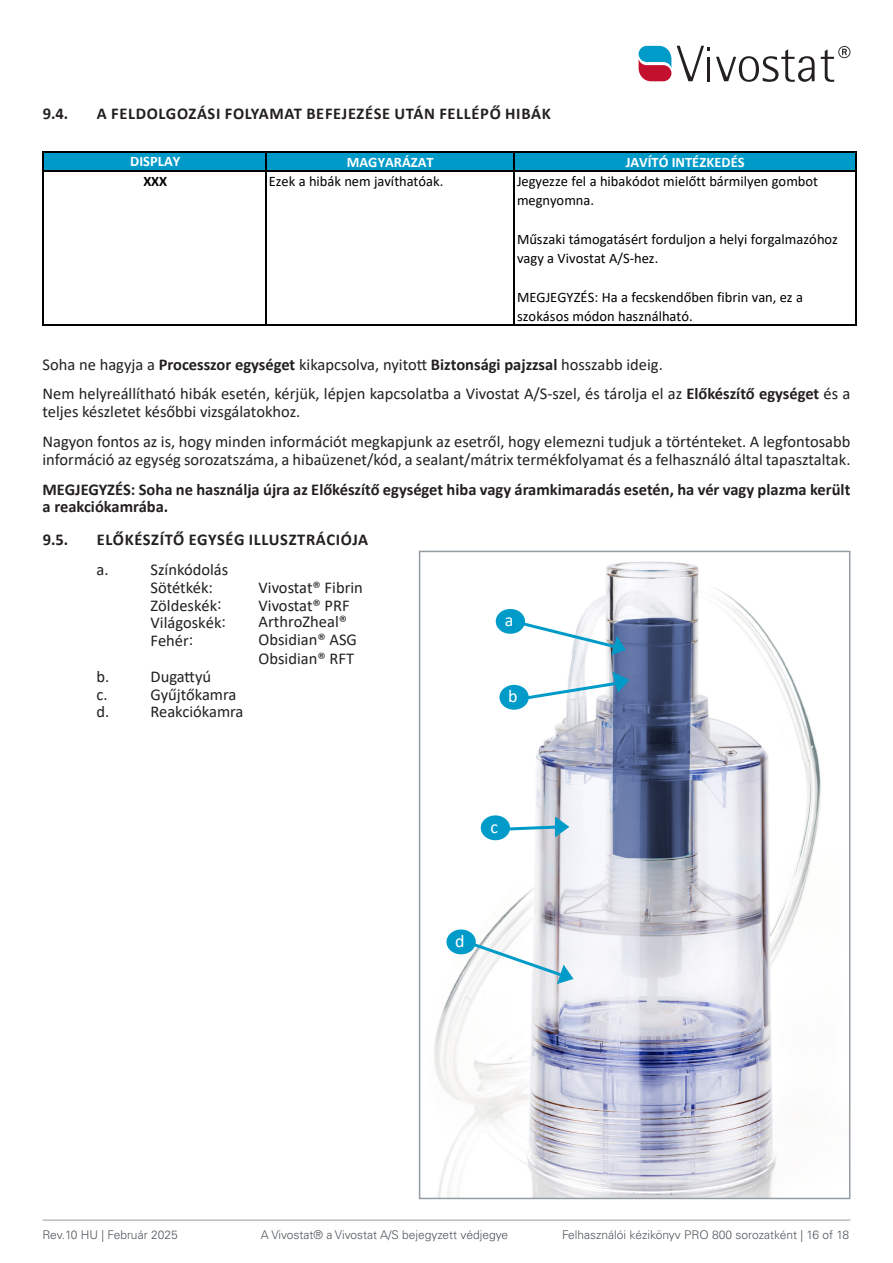
<style>
.page{position:relative;width:893px;height:1263px;background:#fff}
.page>*{position:absolute;margin:0;border:0;box-sizing:border-box;transform-origin:0 0}
.t1{font:18px "Calibri";color:#fff}
.Normal_wrd_1{font:16.5px/17.9px "Calibri";color:#231f20}
.List_Paragraph_wrd_1{font:16.5px "Calibri";color:#231f20}
.Normal_wrd_1-2{font:700 16.5px/17.9px "Calibri";color:#231f20}
.Normal_wrd_1-3{font:700 16.5px "Calibri";letter-spacing:.04em;color:#231f20}
.t2{font:14.55px/19.4px "Calibri";letter-spacing:-.005em;color:#000}
.t3{font:700 14.55px "Calibri";color:#fff}
.t4{font:700 14.55px "Calibri";color:#000}
.t5{font:300 12px "Univers LT Pro 45";color:#51575c}
.s1{font-weight:700}
</style>
<div class="page">
<img style="left:434px;top:561px;width:387px;height:635px">
<div style="left:419px;top:551px;width:431px;height:648px;border:2px solid #959ca1"></div>
<svg style="left:511px;top:618px;width:115px;height:38px"></svg>
<svg style="left:518px;top:671px;width:112px;height:31px"></svg>
<svg style="left:500px;top:815px;width:70px;height:23px"></svg>
<svg style="left:467px;top:939px;width:107px;height:46px"></svg>
<div style="left:448px;top:931px;width:27px;height:22px;background:#009bc8;border-radius:50%"></div>
<div style="left:446px;top:929px;width:30px;height:25px;border:2px solid #009bc8;border-radius:50%"></div>
<div style="left:482px;top:816px;width:27px;height:23px;background:#009bc8;border-radius:50%"></div>
<div style="left:481px;top:815px;width:29px;height:25px;border:2px solid #009bc8;border-radius:50%"></div>
<div style="left:501px;top:686px;width:27px;height:23px;background:#009bc8;border-radius:50%"></div>
<div style="left:499px;top:685px;width:30px;height:25px;border:2px solid #009bc8;border-radius:50%"></div>
<div style="left:497px;top:610px;width:27px;height:23px;background:#009bc8;border-radius:50%"></div>
<div style="left:496px;top:609px;width:29px;height:25px;border:2px solid #009bc8;border-radius:50%"></div>
<div style="left:44px;top:152px;width:812px;height:19px;background:#009ac8"></div>
<hr style="left:43px;top:151px;width:1px;height:175px;background:#000">
<hr style="left:265px;top:152px;width:1px;height:174px;background:#000">
<hr style="left:514px;top:152px;width:1px;height:174px;background:#000">
<hr style="left:855px;top:152px;width:1px;height:174px;background:#000">
<hr style="left:44px;top:151px;width:812px;height:1px;background:#000">
<hr style="left:44px;top:170px;width:812px;height:2px;background:#000">
<hr style="left:44px;top:324px;width:812px;height:2px;background:#000">
<svg style="left:639px;top:46px;width:32px;height:35px"></svg>
<svg style="left:821px;top:46px;width:29px;height:36px"></svg>
<svg style="left:716px;top:49px;width:98px;height:33px"></svg>
<svg style="left:677px;top:46px;width:33px;height:35px"></svg>
<hr style="left:43px;top:1220px;width:807px;height:1px;background:#959ca1">
<p class="t4" style="left:120px;top:94px;width:70px">FOLYTATÁS</p>
<p class="Normal_wrd_1-2" style="left:43px;top:104px;width:27px">9.4.</p>
<p class="Normal_wrd_1-3" style="left:97px;top:102px;width:455px">A FELDOLGOZÁSI FOLYAMAT BEFEJEZÉSE UTÁN FELLÉPŐ HIBÁK</p>
<p class="t3" style="left:130px;top:151px;width:52px">DISPLAY</p>
<p class="t3" style="left:347px;top:152px;width:88px">MAGYARÁZAT</p>
<p class="t3" style="left:626px;top:152px;width:121px">JAVÍTÓ INTÉZKEDÉS</p>
<p class="t4" style="left:143px;top:171px;width:25px">XXX</p>
<p class="t2" style="left:269px;top:171px;width:176px">Ezek a hibák nem javíthatóak.</p>
<p class="t2" style="left:517px;top:171px;width:302px">Jegyezze fel a hibakódot mielőtt bármilyen gombot megnyomna.</p>
<p class="t2" style="left:517px;top:229px;width:322px">Műszaki támogatásért forduljon a helyi forgalmazóhoz vagy a Vivostat A/S-hez.</p>
<p class="t2" style="left:517px;top:287px;width:287px">MEGJEGYZÉS: Ha a fecskendőben fibrin van, ez a szokásos módon használható.</p>
<p class="Normal_wrd_1" style="left:43px;top:355px;width:622px">Soha ne hagyja a <span class="s1">Processzor egységet</span> kikapcsolva, nyitott <span class="s1">Biztonsági pajzzsal</span> hosszabb ideig.</p>
<p class="Normal_wrd_1" style="left:43px;top:384px;width:809px">Nem helyreállítható hibák esetén, kérjük, lépjen kapcsolatba a Vivostat A/S-szel, és tárolja el az <span class="s1">Előkészítő egységet</span> és a teljes készletet későbbi vizsgálatokhoz.</p>
<p class="Normal_wrd_1" style="left:43px;top:432px;width:809px">Nagyon fontos az is, hogy minden információt megkapjunk az esetről, hogy elemezni tudjuk a történteket. A legfontosabb információ az egység sorozatszáma, a hibaüzenet/kód, a sealant/mátrix termékfolyamat és a felhasználó által tapasztaltak.</p>
<p class="Normal_wrd_1-2" style="left:43px;top:480px;width:809px">MEGJEGYZÉS: Soha ne használja újra az Előkészítő egységet hiba vagy áramkimaradás esetén, ha vér vagy plazma került a reakciókamrába.</p>
<p class="Normal_wrd_1-2" style="left:43px;top:531px;width:27px">9.5.</p>
<p class="Normal_wrd_1-3" style="left:97px;top:528px;width:273px">ELŐKÉSZÍTŐ EGYSÉG ILLUSZTRÁCIÓJA</p>
<p class="List_Paragraph_wrd_1" style="left:97px;top:558px;width:14px">a.</p>
<p class="List_Paragraph_wrd_1" style="left:151px;top:558px;width:79px">Színkódolás</p>
<p class="List_Paragraph_wrd_1" style="left:151px;top:576px;width:64px">Sötétkék:</p>
<p class="List_Paragraph_wrd_1" style="left:259px;top:576px;width:106px">Vivostat® Fibrin</p>
<p class="List_Paragraph_wrd_1" style="left:151px;top:594px;width:73px">Zöldeskék:</p>
<p class="List_Paragraph_wrd_1" style="left:259px;top:594px;width:93px">Vivostat® PRF</p>
<p class="List_Paragraph_wrd_1" style="left:151px;top:611px;width:77px">Világoskék:</p>
<p class="List_Paragraph_wrd_1" style="left:259px;top:610px;width:90px">ArthroZheal®</p>
<p class="List_Paragraph_wrd_1" style="left:151px;top:629px;width:44px">Fehér:</p>
<p class="List_Paragraph_wrd_1" style="left:259px;top:628px;width:100px">Obsidian® ASG</p>
<p class="List_Paragraph_wrd_1" style="left:259px;top:647px;width:97px">Obsidian® RFT</p>
<p class="List_Paragraph_wrd_1" style="left:97px;top:665px;width:14px">b.</p>
<p class="List_Paragraph_wrd_1" style="left:151px;top:665px;width:62px">Dugattyú</p>
<p class="List_Paragraph_wrd_1" style="left:97px;top:683px;width:13px">c.</p>
<p class="List_Paragraph_wrd_1" style="left:151px;top:683px;width:87px">Gyűjtőkamra</p>
<p class="List_Paragraph_wrd_1" style="left:97px;top:700px;width:14px">d.</p>
<p class="List_Paragraph_wrd_1" style="left:151px;top:700px;width:94px">Reakciókamra</p>
<p class="t1" style="left:505px;top:608px;width:10px">a</p>
<p class="t1" style="left:508px;top:684px;width:11px">b</p>
<p class="t1" style="left:490px;top:814px;width:9px">c</p>
<p class="t1" style="left:455px;top:928px;width:11px">d</p>
<p class="t5" style="left:43px;top:1227px;width:137px">Rev.10 HU | Február 2025</p>
<p class="t5" style="left:261px;top:1227px;width:249px">A Vivostat® a Vivostat A/S bejegyzett védjegye</p>
<p class="t5" style="left:562px;top:1227px;width:289px">Felhasználói kézikönyv PRO 800 sorozatként | 16 of 18</p>
</div>
